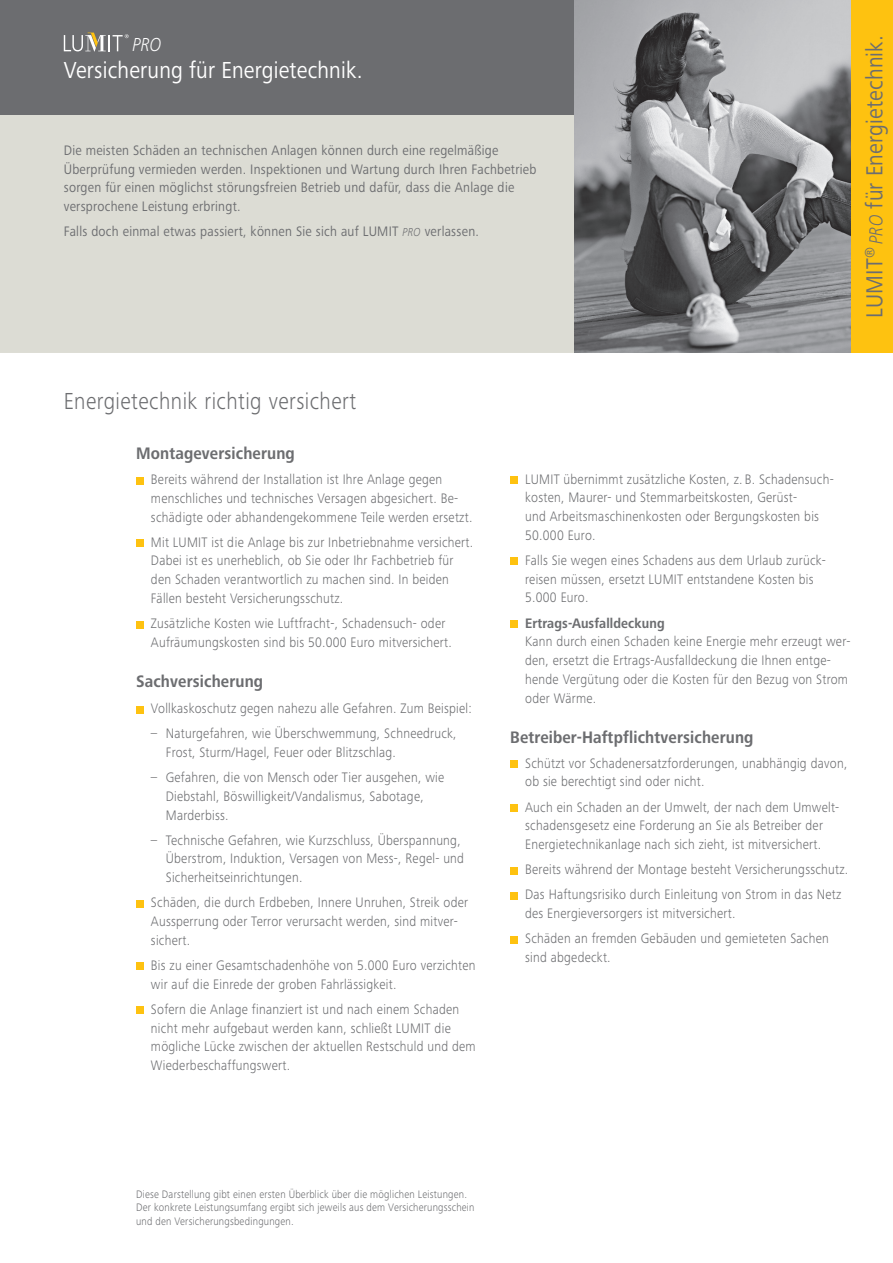
<style>
.page{position:relative;width:893px;height:1263px;background:#fff}
.page>*{position:absolute;margin:0;border:0;box-sizing:border-box;transform-origin:0 0}
.t1{font:300 24px "Frutiger Next Pro";letter-spacing:.02em;color:#6c6d70;scale:.9 1}
.t2{font:24px "Frutiger Next Pro";letter-spacing:.01em;color:#fff;scale:.9 1}
.t3{font:24px "Frutiger Next Pro";letter-spacing:.01em;color:#6c6d70;scale:.9 1}
.t4{font:italic 300 19.5px "Frutiger Next Pro";color:#fff;scale:.9 1}
.t5{font:700 17.25px "Frutiger Next Pro";letter-spacing:.01em;color:#6c6d70;scale:.9 1}
.t6{font:300 14.25px/18.8px "Frutiger Next Pro";letter-spacing:.02em;color:#6c6d70;scale:.9 1}
.t7{font:14.25px/18.8px "Frutiger Next Pro";letter-spacing:.02em;color:#6c6d70;scale:.9 1}
.t8{font:700 14.25px "Frutiger Next Pro";letter-spacing:.01em;color:#6c6d70;scale:.9 1}
.t9{font:300 11.25px/13.5px "Frutiger Next Pro";letter-spacing:.02em;color:#6c6d70;scale:.9 1}
.s1{font-weight:300;font-style:italic;font-size:12px}
.s2{font-weight:300;font-style:italic;font-size:19.5px}
</style>
<div class="page">
<div style="left:0;top:115px;width:574px;height:238px;background:#dcdcd4"></div>
<div style="left:0;top:0;width:574px;height:115px;background:#6c6d70"></div>
<div style="left:850px;top:0;width:43px;height:353px;background:#fec210"></div>
<div style="left:136px;top:477px;width:7px;height:7px;background:#fec210"></div>
<div style="left:136px;top:540px;width:7px;height:7px;background:#fec210"></div>
<div style="left:136px;top:621px;width:7px;height:7px;background:#fec210"></div>
<div style="left:136px;top:706px;width:7px;height:7px;background:#fec210"></div>
<div style="left:136px;top:900px;width:7px;height:7px;background:#fec210"></div>
<div style="left:136px;top:963px;width:7px;height:7px;background:#fec210"></div>
<div style="left:136px;top:1007px;width:7px;height:7px;background:#fec210"></div>
<svg style="left:64px;top:33px;width:65px;height:19px"></svg>
<div style="left:510px;top:476px;width:7px;height:7px;background:#fec210"></div>
<div style="left:510px;top:558px;width:7px;height:7px;background:#fec210"></div>
<div style="left:510px;top:620px;width:7px;height:7px;background:#fec210"></div>
<div style="left:510px;top:761px;width:7px;height:7px;background:#fec210"></div>
<div style="left:510px;top:804px;width:7px;height:8px;background:#fec210"></div>
<div style="left:510px;top:867px;width:7px;height:7px;background:#fec210"></div>
<div style="left:510px;top:892px;width:7px;height:7px;background:#fec210"></div>
<div style="left:510px;top:936px;width:7px;height:7px;background:#fec210"></div>
<img style="left:574px;top:0;width:276px;height:353px">
<h2 class="t4" style="left:132px;top:34px;width:34px">PRO</h2>
<h1 class="t2" style="left:64px;top:57px;width:333px">Versicherung für Energietechnik.</h1>
<p class="t7" style="left:64px;top:141px;width:527px">Die meisten Schäden an technischen Anlagen können durch eine regelmäßige Überprüfung vermieden werden. Inspektionen und Wartung durch Ihren Fachbetrieb sorgen für einen möglichst störungsfreien Betrieb und dafür, dass die Anlage die versprochene Leistung erbringt.</p>
<p class="t7" style="left:64px;top:222px;width:463px">Falls doch einmal etwas passiert, können Sie sich auf LUMIT <span class="s1">PRO</span> verlassen.</p>
<h1 class="t3" style="left:861px;top:318px;width:315px;rotate:-90deg">LUMIT<sup>®</sup> <span class="s2">PRO</span> für Energietechnik.</h1>
<h1 class="t1" style="left:64px;top:387px;width:326px">Energietechnik richtig versichert</h1>
<p class="t5" style="left:136px;top:443px;width:178px">Montageversicherung</p>
<p class="t6" style="left:151px;top:470px;width:359px">Bereits während der Installation ist Ihre Anlage gegen menschliches und technisches Versagen abgesichert. Be&shy;schädigte oder abhandengekommene Teile werden ersetzt.</p>
<p class="t6" style="left:151px;top:533px;width:360px">Mit LUMIT ist die Anlage bis zur Inbetriebnahme versichert.<br>Dabei ist es unerheblich, ob Sie oder Ihr Fachbetrieb für den Schaden verantwortlich zu machen sind. In beiden Fällen besteht Versicherungsschutz.</p>
<p class="t6" style="left:151px;top:614px;width:336px">Zusätzliche Kosten wie Luftfracht-, Schadensuch- oder<br>Aufräumungskosten sind bis 50.000 Euro mitversichert.</p>
<p class="t5" style="left:136px;top:671px;width:143px">Sachversicherung</p>
<p class="t6" style="left:151px;top:699px;width:358px">Vollkaskoschutz gegen nahezu alle Gefahren. Zum Beispiel:</p>
<p class="t6" style="left:166px;top:724px;width:325px;text-indent:-15px">– Naturgefahren, wie Überschwemmung, Schneedruck,<br>Frost, Sturm/Hagel, Feuer oder Blitzschlag.</p>
<p class="t6" style="left:166px;top:768px;width:311px;text-indent:-15px">– Gefahren, die von Mensch oder Tier ausgehen, wie<br>Diebstahl, Böswilligkeit/Vandalismus, Sabotage,<br>Marderbiss.</p>
<p class="t6" style="left:166px;top:830px;width:333px;text-indent:-15px">– Technische Gefahren, wie Kurzschluss, Überspannung,<br>Überstrom, Induktion, Versagen von Mess-, Regel- und<br>Sicherheitseinrichtungen.</p>
<p class="t6" style="left:151px;top:893px;width:354px">Schäden, die durch Erdbeben, Innere Unruhen, Streik oder<br>Aussperrung oder Terror verursacht werden, sind mitver&shy;sichert.</p>
<p class="t6" style="left:151px;top:956px;width:362px">Bis zu einer Gesamtschadenhöhe von 5.000 Euro verzichten wir auf die Einrede der groben Fahrlässigkeit.</p>
<p class="t6" style="left:151px;top:1000px;width:362px">Sofern die Anlage finanziert ist und nach einem Schaden nicht mehr aufgebaut werden kann, schließt LUMIT die mögliche Lücke zwischen der aktuellen Restschuld und dem Wiederbeschaffungswert.</p>
<p class="t6" style="left:525px;top:469px;width:344px">LUMIT übernimmt zusätzliche Kosten, z. B. Schadensuch&shy;kosten, Maurer- und Stemmarbeitskosten, Gerüst-<br>und Arbeitsmaschinenkosten oder Bergungskosten bis 50.000 Euro.</p>
<p class="t6" style="left:525px;top:551px;width:336px">Falls Sie wegen eines Schadens aus dem Urlaub zurück&shy;reisen müssen, ersetzt LUMIT entstandene Kosten bis<br>5.000 Euro.</p>
<p class="t8" style="left:525px;top:615px;width:157px">Ertrags-Ausfalldeckung</p>
<p class="t6" style="left:525px;top:632px;width:363px">Kann durch einen Schaden keine Energie mehr erzeugt wer&shy;den, ersetzt die Ertrags-Ausfalldeckung die Ihnen entge&shy;hende Vergütung oder die Kosten für den Bezug von Strom oder Wärme.</p>
<p class="t5" style="left:510px;top:727px;width:272px">Betreiber-Haftpflichtversicherung</p>
<p class="t6" style="left:525px;top:754px;width:360px">Schützt vor Schadenersatzforderungen, unabhängig davon, ob sie berechtigt sind oder nicht.</p>
<p class="t6" style="left:525px;top:797px;width:351px">Auch ein Schaden an der Umwelt, der nach dem Umwelt&shy;schadensgesetz eine Forderung an Sie als Betreiber der<br>Energietechnikanlage nach sich zieht, ist mitversichert.</p>
<p class="t6" style="left:525px;top:857px;width:361px;line-height:25.2px">Bereits während der Montage besteht Versicherungsschutz.<br>Das Haftungsrisiko durch Einleitung von Strom in das Netz</p>
<p class="t6" style="left:525px;top:901px;width:339px;line-height:25.2px">des Energieversorgers ist mitversichert.<br>Schäden an fremden Gebäuden und gemieteten Sachen</p>
<p class="t6" style="left:525px;top:948px;width:97px">sind abgedeckt.</p>
<p class="t9" style="left:136px;top:1187px;width:378px">Diese Darstellung gibt einen ersten Überblick über die möglichen Leistungen.<br>Der konkrete Leistungsumfang ergibt sich jeweils aus dem Versicherungsschein und den Versicherungsbedingungen.</p>
</div>
